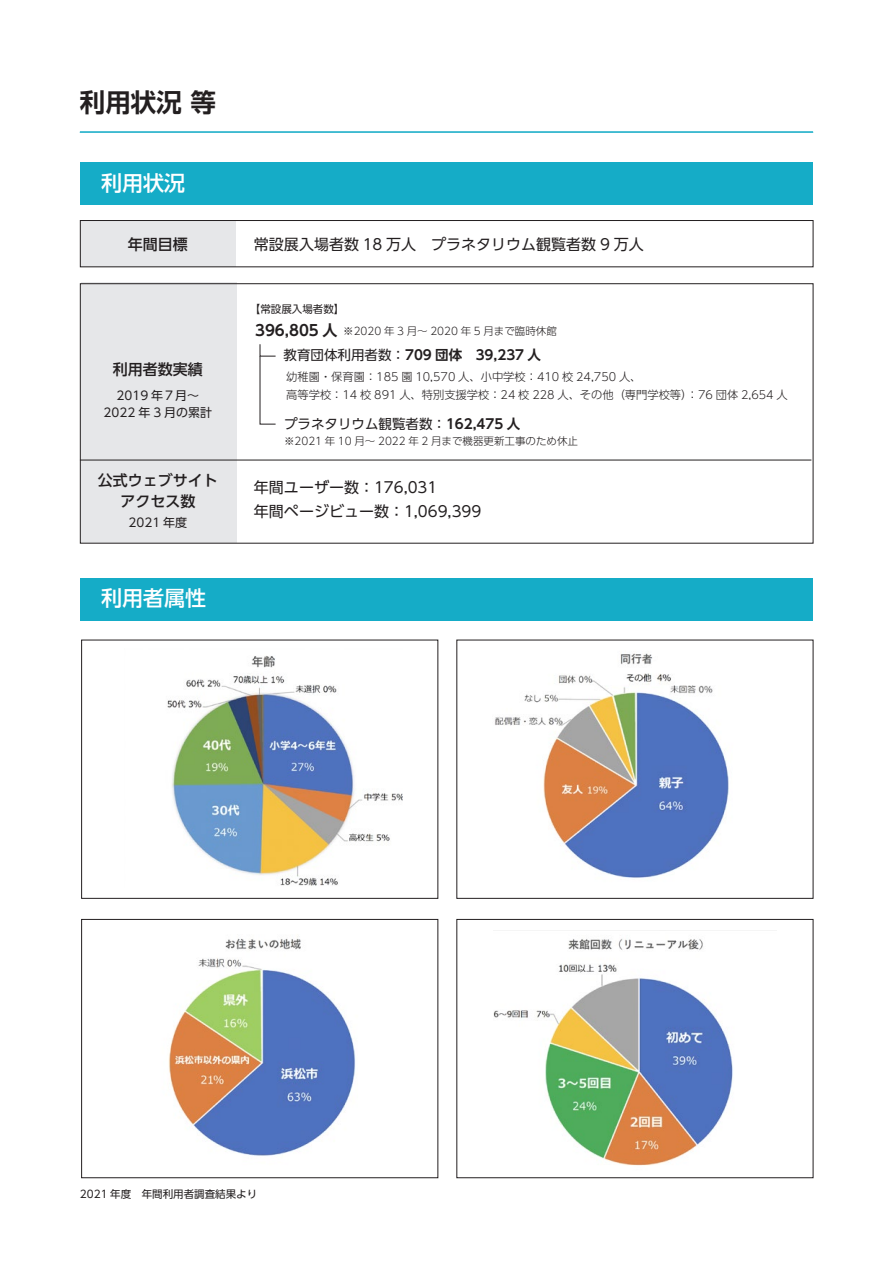
<style>
.page{position:relative;width:893px;height:1263px;background:#fff}
.page>*{position:absolute;margin:0;border:0;box-sizing:border-box;transform-origin:0 0}
.t1{font:700 25.5px "UD Shin Go Pro De";color:#231f20}
.t2{font:500 21px "UD Shin Go Pro";color:#fff}
.t3{font:15px/24px "UD Shin Go Pro";color:#231f20}
.t4{font:500 15px/21px "UD Shin Go Pro";color:#231f20;text-align:center}
.t5{font:700 15px "UD Shin Go Pro De";color:#231f20}
.t6{font:700 13.5px "UD Shin Go Pro De";color:#231f20}
.t7{font:13.5px "UD Shin Go Pro";color:#231f20}
.t8{font:12px/16.5px "UD Shin Go Pro";color:#231f20;text-align:center}
.t9{font:300 11.25px/18px "UD Shin Go Pro";color:#231f20}
.t10{font:300 10.5px "UD Shin Go Pro";color:#231f20}
.t11{font:10.5px "UD Shin Go Pro";color:#231f20}
.s1{font-family:"UD Shin Go Pro";font-weight:400}
.s2{font-family:"UD Shin Go Pro De";font-weight:700}
</style>
<div class="page">
<div style="left:82px;top:282px;width:155px;height:261px;background:#e6e7e9"></div>
<div style="left:80px;top:222px;width:156px;height:45px;background:#e6e7e9"></div>
<hr style="left:80px;top:131px;width:733px;height:2px;background:#15acc7">
<div style="left:80px;top:162px;width:733px;height:43px;background:#15acc7"></div>
<div style="left:80px;top:283px;width:733px;height:260px;border:1px solid #231f20"></div>
<div style="left:80px;top:220px;width:733px;height:47px;border:1px solid #231f20"></div>
<div style="left:80px;top:578px;width:733px;height:43px;background:#15acc7"></div>
<hr style="left:80px;top:460px;width:731px;height:1px;background:#231f20">
<img style="left:167px;top:656px;width:236px;height:230px">
<img style="left:495px;top:653px;width:234px;height:225px">
<img style="left:168px;top:936px;width:188px;height:220px">
<img style="left:493px;top:939px;width:240px;height:227px">
<div style="left:81px;top:919px;width:357px;height:259px;border:1px solid #231f20"></div>
<div style="left:457px;top:919px;width:356px;height:259px;border:1px solid #231f20"></div>
<svg style="left:260px;top:344px;width:16px;height:80px"></svg>
<h1 class="t1" style="left:80px;top:82px;width:137px">利用状況 等</h1>
<h2 class="t2" style="left:101px;top:166px;width:85px">利用状況</h2>
<h3 class="t4" style="left:128px;top:233px;width:61px">年間目標</h3>
<h3 class="t4" style="left:113px;top:359px;width:91px">利用者数実績</h3>
<p class="t8" style="left:104px;top:387px;width:110px">2019 年７月～<br>2022 年 3 月の累計</p>
<h3 class="t4" style="left:98px;top:469px;width:121px">公式ウェブサイトアクセス数</h3>
<p class="t8" style="left:129px;top:514px;width:60px">2021 年度</p>
<h2 class="t2" style="left:101px;top:581px;width:106px">利用者属性</h2>
<h3 class="t3" style="left:254px;top:232px;width:391px">常設展入場者数 18 万人　プラネタリウム観覧者数 9 万人</h3>
<p class="t11" style="left:250px;top:300px;width:96px">【常設展入場者数】</p>
<h3 class="t5" style="left:255px;top:318px;width:84px">396,805 人</h3>
<p class="t10" style="left:343px;top:322px;width:215px">※2020 年 3 月～ 2020 年 5 月まで臨時休館</p>
<p class="t6" style="left:284px;top:344px;width:259px"><span class="s1">教育団体利用者数：</span>709 団体　39,237 人</p>
<p class="t9" style="left:286px;top:368px;width:503px">幼稚園・保育園：185 園 10,570 人、小中学校：410 校 24,750 人、<br>高等学校：14 校 891 人、特別支援学校：24 校 228 人、その他（専門学校等）：76 団体 2,654 人</p>
<p class="t7" style="left:284px;top:413px;width:238px">プラネタリウム観覧者数：<span class="s2">162,475 人</span></p>
<p class="t10" style="left:284px;top:433px;width:296px">※2021 年 10 月～ 2022 年 2 月まで機器更新工事のため休止</p>
<h3 class="t3" style="left:254px;top:475px;width:229px">年間ユーザー数：176,031<br>年間ページビュー数：1,069,399</h3>
<p class="t11" style="left:80px;top:1185px;width:179px">2021 年度　年間利用者調査結果より</p>
</div>
